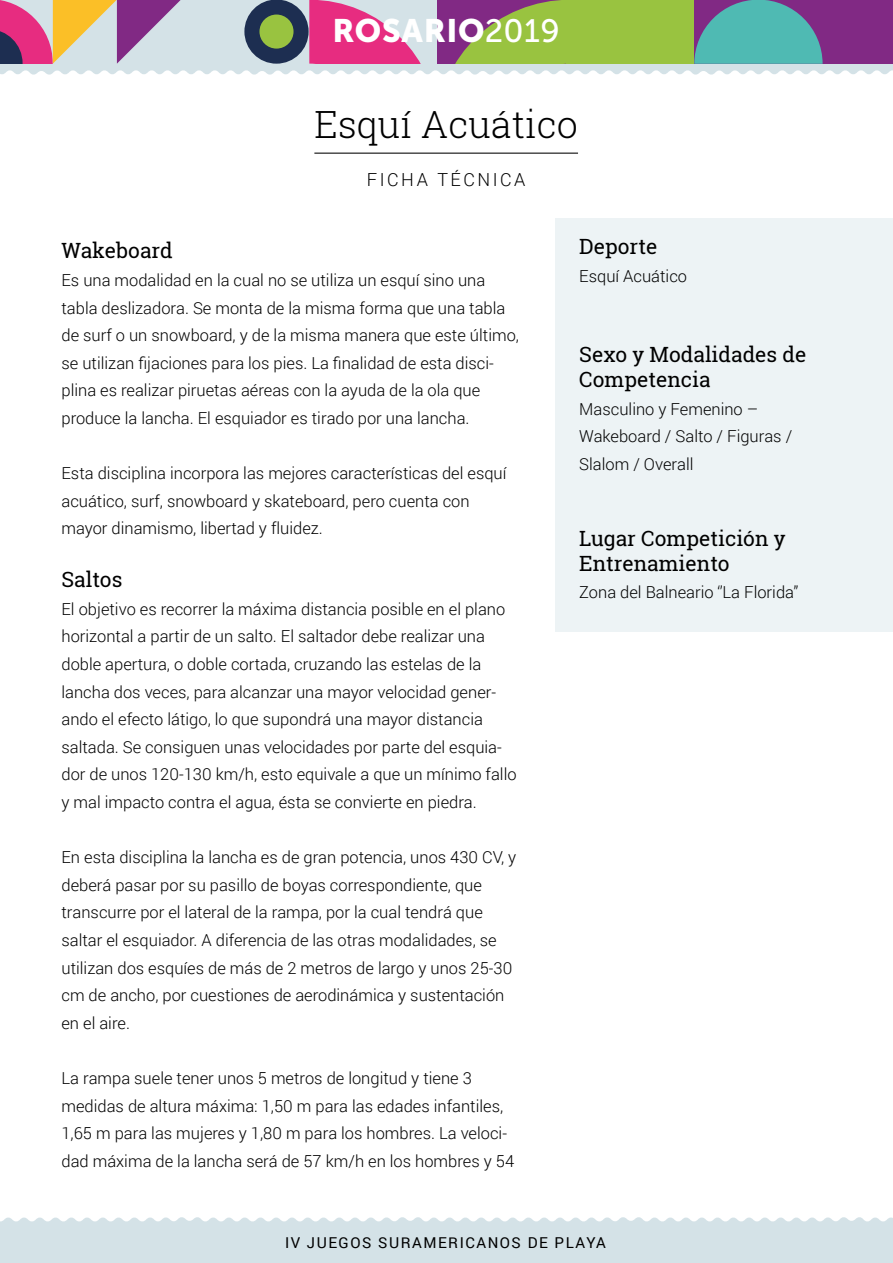
<style>
.page{position:relative;width:893px;height:1263px;background:#fff}
.page>*{position:absolute;margin:0;border:0;box-sizing:border-box;transform-origin:0 0}
.t1{font:300 37.5px "Roboto Slab";color:#000}
.t2{font:32.25px "Museo Sans 900";letter-spacing:.02em;color:#fff}
.t3{font:21px/25.2px "Roboto Slab";color:#000}
.t4{font:300 18px "Roboto";letter-spacing:.14em;color:#000}
.t5{font:300 16.5px/27.6px "Roboto";color:#000}
.t6{font:15px "Roboto";letter-spacing:.1em;color:#000}
.s1{font-family:"Museo Sans 500"}
</style>
<div class="page">
<div style="left:555px;top:218px;width:338px;height:413px;background:#edf3f5"></div>
<svg style="left:0;top:0;width:893px;height:75px;background:#d7e1e5"></svg>
<div style="left:0;top:1217px;width:893px;height:46px;background:#d4e2e7"></div>
<div style="left:244px;top:0;width:65px;height:63px;background:#1d2e51;border-radius:50%"></div>
<div style="left:259px;top:15px;width:35px;height:34px;background:#99c340;border-radius:50%"></div>
<svg style="left:0;top:0;width:181px;height:63px;background:#c7939b"></svg>
<div style="left:558px;top:0;width:136px;height:63px;background:#99c340"></div>
<div style="left:694px;top:0;width:199px;height:63px;background:#812984"></div>
<svg style="left:309px;top:0;width:252px;height:63px;background:#b87983"></svg>
<svg style="left:694px;top:0;width:129px;height:63px"></svg>
<hr style="left:314px;top:153px;width:264px;height:1px;background:#000">
<h2 class="t2" style="left:332px;top:12px;width:229px">ROSARIO<span class="s1">2019</span></h2>
<h1 class="t1" style="left:315px;top:99px;width:265px">Esquí Acuático</h1>
<p class="t4" style="left:367px;top:167px;width:160px">FICHA TÉCNICA</p>
<p class="t3" style="left:61px;top:238px;width:113px">Wakeboard</p>
<p class="t5" style="left:61px;top:266px;width:459px">Es una modalidad en la cual no se utiliza un esquí sino una tabla deslizadora. Se monta de la misma forma que una tabla de surf o un snowboard, y de la misma manera que este último, se utilizan fijaciones para los pies. La finalidad de esta disci&shy;plina es realizar piruetas aéreas con la ayuda de la ola que produce la lancha. El esquiador es tirado por una lancha.</p>
<p class="t5" style="left:61px;top:459px;width:446px">Esta disciplina incorpora las mejores características del esquí acuático, surf, snowboard y skateboard, pero cuenta con mayor dinamismo, libertad y fluidez.</p>
<p class="t3" style="left:61px;top:567px;width:62px">Saltos</p>
<p class="t5" style="left:61px;top:594px;width:457px">El objetivo es recorrer la máxima distancia posible en el plano horizontal a partir de un salto. El saltador debe realizar una doble apertura, o doble cortada, cruzando las estelas de la lancha dos veces, para alcanzar una mayor velocidad gener&shy;ando el efecto látigo, lo que supondrá una mayor distancia saltada. Se consiguen unas velocidades por parte del esquia&shy;dor de unos 120-130 km/h, esto equivale a que un mínimo fallo y mal impacto contra el agua, ésta se convierte en piedra.</p>
<p class="t5" style="left:61px;top:843px;width:456px">En esta disciplina la lancha es de gran potencia, unos 430 CV, y deberá pasar por su pasillo de boyas correspondiente, que transcurre por el lateral de la rampa, por la cual tendrá que saltar el esquiador. A diferencia de las otras modalidades, se utilizan dos esquíes de más de 2 metros de largo y unos 25-30 cm de ancho, por cuestiones de aerodinámica y sustentación en el aire.</p>
<p class="t5" style="left:61px;top:1064px;width:454px">La rampa suele tener unos 5 metros de longitud y tiene 3 medidas de altura máxima: 1,50 m para las edades infantiles, 1,65 m para las mujeres y 1,80 m para los hombres. La veloci&shy;dad máxima de la lancha será de 57 km/h en los hombres y 54</p>
<p class="t3" style="left:579px;top:234px;width:80px">Deporte</p>
<p class="t5" style="left:579px;top:261px;width:109px">Esquí Acuático</p>
<p class="t3" style="left:579px;top:342px;width:229px">Sexo y Modalidades de<br>Competencia</p>
<p class="t5" style="left:579px;top:395px;width:214px">Masculino y Femenino –<br>Wakeboard / Salto / Figuras /<br>Slalom / Overall</p>
<p class="t3" style="left:579px;top:525px;width:208px">Lugar Competición y<br>Entrenamiento</p>
<p class="t5" style="left:579px;top:578px;width:221px">Zona del Balneario ‘’La Florida’’</p>
<p class="t6" style="left:285px;top:1232px;width:322px">IV JUEGOS SURAMERICANOS DE PLAYA</p>
</div>
